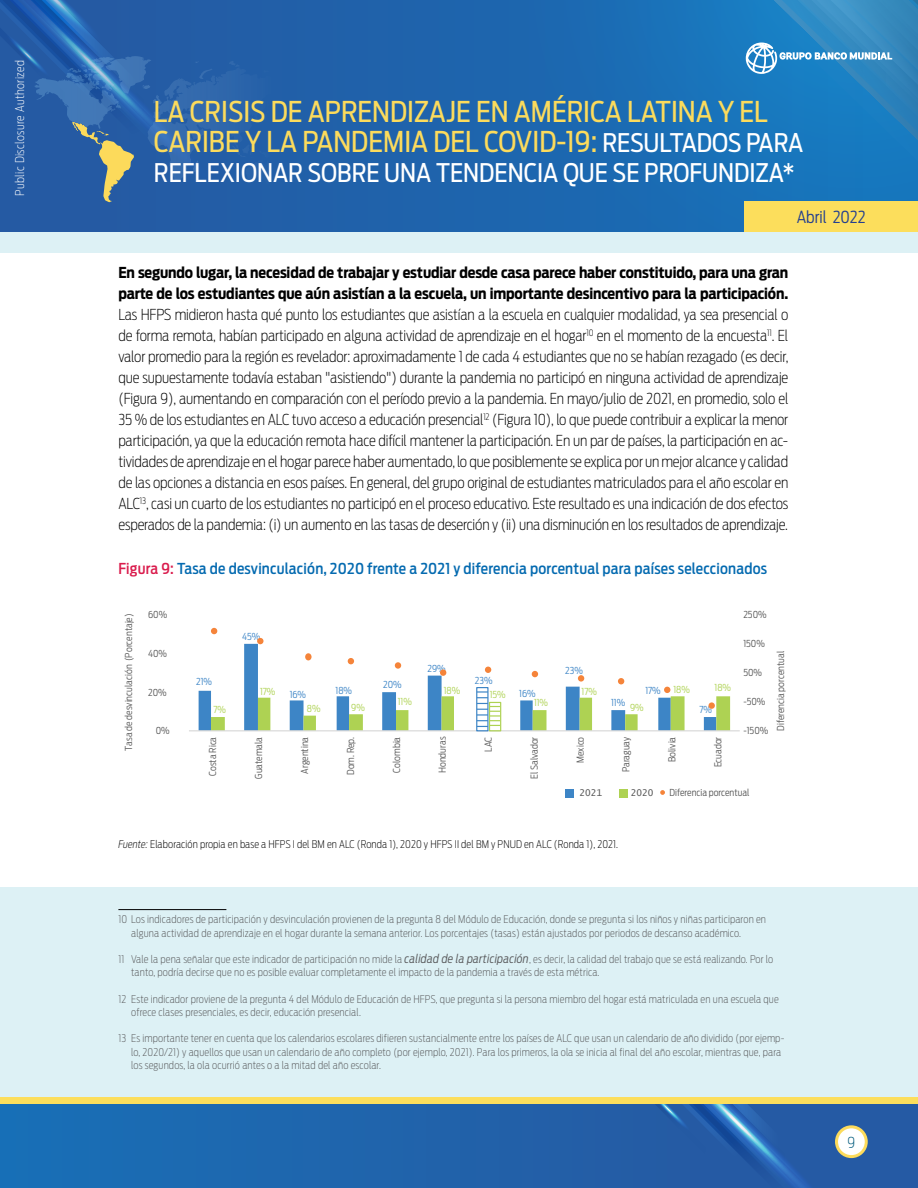
<style>
.page{position:relative;width:918px;height:1188px;background:#fff}
.page>*{position:absolute;margin:0;border:0;box-sizing:border-box;transform-origin:0 0}
.t1{font:28.5px/30px "Antenna Cond";color:#fcdb5c}
.t2{font:25.5px "Antenna Cond";color:#fff}
.t3{font:300 16.5px "Antenna Cond";color:#25408f}
.t4{font:200 15px/21px "Antenna Cond";letter-spacing:-.01em;color:#000;text-align:justify}
.t5{font:700 15px/21px "Antenna Cond";letter-spacing:-.01em;color:#000}
.t6{font:500 15px "Antenna Cond";letter-spacing:.015em;color:#046ab0}
.t7{font:200 15px "Antenna Cond";color:#005a7c}
.t8{font:200 12px "Antenna Cond";letter-spacing:.03em;color:#fff}
.t9{font:200 10.5px/13.5px "Antenna Cond";letter-spacing:.015em;color:#58595b}
.t10{font:200 10.5px "Antenna Cond";letter-spacing:.01em;color:#000}
.t11{font:300 9.6px "Antenna Cond";color:#595959}
.t12{font:300 9.6px "Antenna Cond";color:#3d85c6}
.t13{font:300 9.6px "Antenna Cond";color:#aed253}
.t14{font:9.3px "Lucida Console";color:#595959}
.s1{font-size:25.5px;color:#fff}
.s2{color:#da1c4d}
.s3{font-style:italic}
.s4{font-weight:300;font-style:italic;font-size:12px}
</style>
<div class="page">
<div style="left:0;top:1104px;width:918px;height:84px;background:linear-gradient(to bottom,#1e66ae,#1e66ae)"></div>
<div style="left:0;top:0;width:918px;height:233px;background:#2062ab"></div>
<svg style="left:0;top:202px;width:286px;height:31px"></svg>
<svg style="left:507px;top:0;width:237px;height:233px"></svg>
<svg style="left:0;top:0;width:254px;height:202px"></svg>
<div style="left:683px;top:0;width:235px;height:202px;background:#1a72b9"></div>
<div style="left:744px;top:201px;width:174px;height:32px;background:#fcde5c"></div>
<svg style="left:520px;top:1104px;width:350px;height:84px;background:#2c63a8"></svg>
<div style="left:0;top:1097px;width:918px;height:7px;background:#fcde5c"></div>
<svg style="left:702px;top:0;width:216px;height:199px;background:#237fbf"></svg>
<div style="left:0;top:233px;width:918px;height:864px;background:#ddf1f5"></div>
<div style="left:0;top:253px;width:918px;height:634px;background:#fff"></div>
<svg style="left:660px;top:790px;width:5px;height:5px"></svg>
<svg style="left:199px;top:644px;width:108px;height:86px"></svg>
<hr style="left:189px;top:730px;width:551px;height:1px;background:#d9d9d9">
<div style="left:566px;top:789px;width:8px;height:8px;background:#3d85c6"></div>
<div style="left:619px;top:789px;width:9px;height:8px;background:#aed253"></div>
<svg style="left:211px;top:628px;width:6px;height:6px"></svg>
<div style="left:257px;top:638px;width:7px;height:6px;background:#f5843a;border-radius:50%"></div>
<div style="left:305px;top:653px;width:7px;height:7px;background:#f5843a;border-radius:50%"></div>
<svg style="left:211px;top:658px;width:519px;height:73px"></svg>
<div style="left:709px;top:702px;width:6px;height:7px;background:#f5843a;border-radius:50%"></div>
<hr style="left:118px;top:909px;width:108px;height:1px;background:#000">
<p class="t8" style="left:13px;top:196px;width:137px;rotate:-90deg">Public Disclosure Authorized</p>
<h1 class="t1" style="left:154px;top:97px;width:651px">LA CRISIS DE APRENDIZAJE EN AMÉRICA LATINA Y EL<br>CARIBE Y LA PANDEMIA DEL COVID-19: <span class="s1">RESULTADOS PARA</span></h1>
<h2 class="t2" style="left:154px;top:157px;width:642px">REFLEXIONAR SOBRE UNA TENDENCIA QUE SE PROFUNDIZA*</h2>
<p class="t3" style="left:797px;top:207px;width:70px">Abril 2022</p>
<p class="t5" style="left:118px;top:262px;width:671px">En segundo lugar, la necesidad de trabajar y estudiar desde casa parece haber constituido, para una gran parte de los estudiantes que aún asistían a la escuela, un importante desincentivo para la participación.</p>
<p class="t4" style="left:118px;top:304px;width:672px">Las HFPS midieron hasta qué punto los estudiantes que asistían a la escuela en cualquier modalidad, ya sea presencial o de forma remota, habían participado en alguna actividad de aprendizaje en el hogar<sup>10</sup> en el momento de la encuesta<sup>11</sup>. El valor promedio para la región es revelador: aproximadamente 1 de cada 4 estudiantes que no se habían rezagado (es decir, que supuestamente todavía estaban "asistiendo") durante la pandemia no participó en ninguna actividad de aprendizaje (Figura 9), aumentando en comparación con el período previo a la pandemia. En mayo/julio de 2021, en promedio, solo el 35 % de los estudiantes en ALC tuvo acceso a educación presencial<sup>12</sup> (Figura 10), lo que puede contribuir a explicar la menor participación, ya que la educación remota hace difícil mantener la participación. En un par de países, la participación en ac&shy;tividades de aprendizaje en el hogar parece haber aumentado, lo que posiblemente se explica por un mejor alcance y calidad de las opciones a distancia en esos países. En general, del grupo original de estudiantes matriculados para el año escolar en ALC<sup>13</sup>, casi un cuarto de los estudiantes no participó en el proceso educativo. Este resultado es una indicación de dos efectos esperados de la pandemia: (i) un aumento en las tasas de deserción y (ii) una disminución en los resultados de aprendizaje.</p>
<p class="t6" style="left:118px;top:560px;width:650px"><span class="s2">Figura 9:</span> Tasa de desvinculación, 2020 frente a 2021 y diferencia porcentual para países seleccionados</p>
<p class="t11" style="left:123px;top:751px;width:139px;rotate:-90deg">Tasa de desvinculación (Porcentaje)</p>
<p class="t11" style="left:148px;top:609px;width:21px">60%</p>
<p class="t11" style="left:148px;top:648px;width:21px">40%</p>
<p class="t11" style="left:148px;top:686px;width:20px">20%</p>
<p class="t11" style="left:156px;top:725px;width:15px">0%</p>
<p class="t12" style="left:242px;top:631px;width:20px">45%</p>
<p class="t12" style="left:427px;top:663px;width:20px">29%</p>
<p class="t12" style="left:565px;top:665px;width:19px">23%</p>
<p class="t12" style="left:475px;top:675px;width:19px">23%</p>
<p class="t12" style="left:196px;top:676px;width:17px">21%</p>
<p class="t12" style="left:383px;top:679px;width:20px">20%</p>
<p class="t13" style="left:673px;top:683px;width:18px">18%</p>
<p class="t13" style="left:715px;top:682px;width:18px">18%</p>
<p class="t12" style="left:645px;top:685px;width:17px">17%</p>
<p class="t12" style="left:336px;top:685px;width:18px">18%</p>
<p class="t13" style="left:444px;top:685px;width:18px">18%</p>
<p class="t13" style="left:582px;top:686px;width:17px">17%</p>
<p class="t13" style="left:260px;top:686px;width:17px">17%</p>
<p class="t12" style="left:519px;top:687px;width:18px">16%</p>
<p class="t13" style="left:490px;top:689px;width:18px">15%</p>
<p class="t12" style="left:290px;top:689px;width:18px">16%</p>
<p class="t13" style="left:398px;top:696px;width:16px">11%</p>
<p class="t13" style="left:534px;top:697px;width:16px">11%</p>
<p class="t12" style="left:611px;top:697px;width:16px">11%</p>
<p class="t13" style="left:630px;top:701px;width:15px">9%</p>
<p class="t13" style="left:307px;top:703px;width:15px">8%</p>
<p class="t13" style="left:351px;top:701px;width:15px">9%</p>
<p class="t13" style="left:214px;top:704px;width:14px">7%</p>
<p class="t12" style="left:699px;top:704px;width:14px">7%</p>
<p class="t11" style="left:743px;top:609px;width:25px">250%</p>
<p class="t11" style="left:743px;top:638px;width:23px">150%</p>
<p class="t11" style="left:743px;top:667px;width:20px">50%</p>
<p class="t11" style="left:743px;top:696px;width:24px">-50%</p>
<p class="t11" style="left:743px;top:725px;width:26px">-150%</p>
<p class="t11" style="left:207px;top:776px;width:41px;rotate:-90deg">Costa Rica</p>
<p class="t11" style="left:253px;top:779px;width:43px;rotate:-90deg">Guatemala</p>
<p class="t11" style="left:299px;top:774px;width:38px;rotate:-90deg">Argentina</p>
<p class="t11" style="left:345px;top:775px;width:40px;rotate:-90deg">Dom. Rep.</p>
<p class="t11" style="left:391px;top:773px;width:37px;rotate:-90deg">Colombia</p>
<p class="t11" style="left:437px;top:773px;width:38px;rotate:-90deg">Honduras</p>
<p class="t11" style="left:483px;top:752px;width:16px;rotate:-90deg">LAC</p>
<p class="t11" style="left:529px;top:779px;width:44px;rotate:-90deg">El Salvador</p>
<p class="t11" style="left:574px;top:763px;width:28px;rotate:-90deg">Mexico</p>
<p class="t11" style="left:620px;top:772px;width:37px;rotate:-90deg">Paraguay</p>
<p class="t11" style="left:666px;top:762px;width:27px;rotate:-90deg">Bolivia</p>
<p class="t11" style="left:712px;top:767px;width:32px;rotate:-90deg">Ecuador</p>
<p class="t14" style="left:631px;top:789px;width:24px">2020</p>
<p class="t11" style="left:670px;top:787px;width:82px">Diferencia porcentual</p>
<p class="t14" style="left:580px;top:789px;width:24px">2021</p>
<p class="t11" style="left:775px;top:731px;width:82px;rotate:-90deg">Diferencia porcentual</p>
<p class="t10" style="left:118px;top:838px;width:501px"><span class="s3">Fuente:</span> Elaboración propia en base a HFPS I del BM en ALC (Ronda 1), 2020 y HFPS II del BM y PNUD en ALC (Ronda 1), 2021.</p>
<p class="t9" style="left:131px;top:913px;width:636px;text-indent:-13px">10 Los indicadores de participación y desvinculación provienen de la pregunta 8 del Módulo de Educación, donde se pregunta si los niños y niñas participaron en alguna actividad de aprendizaje en el hogar durante la semana anterior. Los porcentajes (tasas) están ajustados por periodos de descanso académico.</p>
<p class="t9" style="left:131px;top:952px;width:644px;text-indent:-13px">11 Vale la pena señalar que este indicador de participación no mide la <span class="s4">calidad de la participación</span>, es decir, la calidad del trabajo que se está realizando. Por lo tanto, podría decirse que no es posible evaluar completamente el impacto de la pandemia a través de esta métrica.</p>
<p class="t9" style="left:131px;top:992px;width:649px;text-indent:-13px">12 Este indicador proviene de la pregunta 4 del Módulo de Educación de HFPS, que pregunta si la persona miembro del hogar está matriculada en una escuela que ofrece clases presenciales, es decir, educación presencial.</p>
<p class="t9" style="left:131px;top:1032px;width:655px;text-indent:-13px">13 Es importante tener en cuenta que los calendarios escolares difieren sustancialmente entre los países de ALC que usan un calendario de año dividido (por ejemp&shy;lo, 2020/21) y aquellos que usan un calendario de año completo (por ejemplo, 2021). Para los primeros, la ola se inicia al final del año escolar, mientras que, para los segundos, la ola ocurrió antes o a la mitad del año escolar.</p>
<p class="t7" style="left:848px;top:1134px;width:9px">9</p>
</div>
